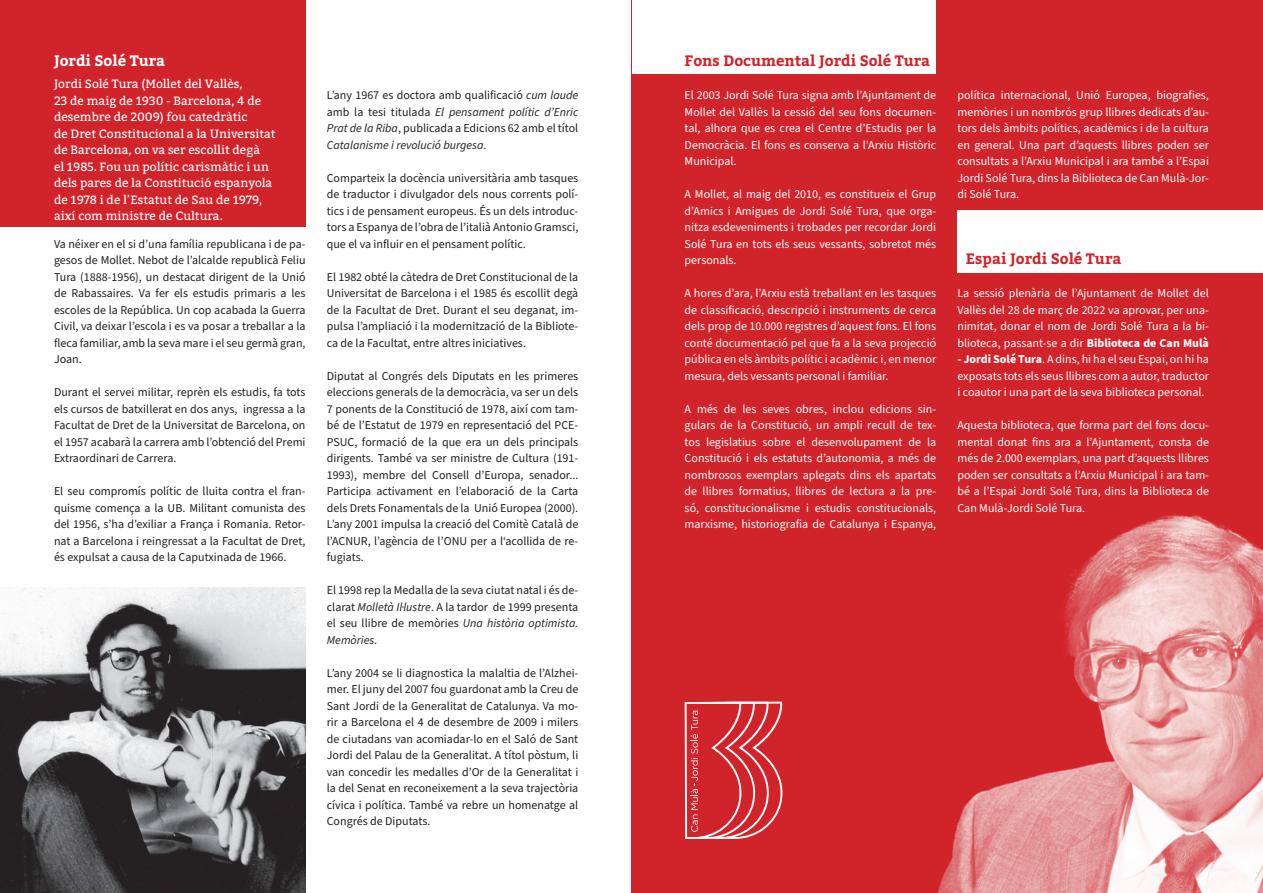
<style>
.page{position:relative;width:1263px;height:893px;background:#fff}
.page>*{position:absolute;margin:0;border:0;box-sizing:border-box;transform-origin:0 0}
.t1{font:700 15px "Bitter";color:#d1232a}
.t2{font:700 15px "Bitter";color:#fff}
.t3{font:12px/16.5px "Source Sans Pro";color:#231f20;text-align:justify}
.t4{font:12px/16.5px "Source Sans Pro";color:#fff;text-align:justify}
.t5{font:12px/16.5px "Bitter";color:#fff}
.s1{font-style:italic}
.s2{font-weight:700}
</style>
<div class="page">
<div style="left:0;top:0;width:306px;height:226px;background:#d1232a"></div>
<div style="left:631px;top:0;width:632px;height:893px;background:#d1232a"></div>
<img style="left:938px;top:514px;width:325px;height:379px">
<img style="left:0;top:588px;width:306px;height:305px">
<svg style="left:685px;top:702px;width:98px;height:137px"></svg>
<hr style="left:685px;top:838px;width:42px;height:1px;background:#fff">
<div style="left:632px;top:0;width:303px;height:74px;background:#fff"></div>
<div style="left:957px;top:210px;width:306px;height:63px;background:#fff"></div>
<p class="t2" style="left:54px;top:51px;width:113px">Jordi Solé Tura</p>
<p class="t5" style="left:54px;top:76px;width:190px">Jordi Solé Tura (Mollet del Vallès,</p>
<p class="t5" style="left:54px;top:92px;width:209px">23 de maig de 1930 - Barcelona, 4 de desembre de 2009) fou catedràtic</p>
<p class="t5" style="left:54px;top:125px;width:223px">de Dret Constitucional a la Universitat</p>
<p class="t5" style="left:54px;top:142px;width:208px">de Barcelona, on va ser escollit degà</p>
<p class="t5" style="left:54px;top:158px;width:220px">el 1985. Fou un polític carismàtic i un dels pares de la Constitució espanyola</p>
<p class="t5" style="left:54px;top:191px;width:210px">de 1978 i de l’Estatut de Sau de 1979,</p>
<p class="t5" style="left:54px;top:208px;width:170px">així com ministre de Cultura.</p>
<p class="t3" style="left:54px;top:236px;width:253px">Va néixer en el si d’una família republicana i de pa&shy;gesos de Mollet. Nebot de l’alcalde republicà Feliu Tura (1888-1956), un destacat dirigent de la Unió de Rabassaires. Va fer els estudis primaris a les escoles de la República. Un cop acabada la Guerra Civil, va deixar l’escola i es va posar a treballar a la fleca familiar, amb la seva mare i el seu germà gran, Joan.</p>
<p class="t3" style="left:54px;top:384px;width:253px">Durant el servei militar, reprèn els estudis, fa tots els cursos de batxillerat en dos anys, ingressa a la Facultat de Dret de la Universitat de Barcelona, on el 1957 acabarà la carrera amb l’obtenció del Premi Extraordinari de Carrera.</p>
<p class="t3" style="left:54px;top:483px;width:253px">El seu compromís polític de lluita contra el fran&shy;quisme comença a la UB. Militant comunista des del 1956, s’ha d’exiliar a França i Romania. Retor&shy;nat a Barcelona i reingressat a la Facultat de Dret, és expulsat a causa de la Caputxinada de 1966.</p>
<p class="t3" style="left:327px;top:87px;width:253px">L’any 1967 es doctora amb qualificació <span class="s1">cum laude </span>amb la tesi titulada <span class="s1">El pensament polític d’Enric Prat de la Riba</span>, publicada a Edicions 62 amb el títol <span class="s1">Catalanisme i revolució burgesa</span>.</p>
<p class="t3" style="left:327px;top:170px;width:253px">Comparteix la docència universitària amb tasques de traductor i divulgador dels nous corrents polí&shy;tics i de pensament europeus. És un dels introduc&shy;tors a Espanya de l’obra de l’italià Antonio Gramsci, que el va influir en el pensament polític.</p>
<p class="t3" style="left:327px;top:269px;width:253px">El 1982 obté la càtedra de Dret Constitucional de la Universitat de Barcelona i el 1985 és escollit degà de la Facultat de Dret. Durant el seu deganat, im&shy;pulsa l’ampliació i la modernització de la Bibliote&shy;ca de la Facultat, entre altres iniciatives.</p>
<p class="t3" style="left:327px;top:368px;width:253px">Diputat al Congrés dels Diputats en les primeres eleccions generals de la democràcia, va ser un dels 7 ponents de la Constitució de 1978, així com tam&shy;bé de l’Estatut de 1979 en representació del PCE-PSUC, formació de la que era un dels principals dirigents. També va ser ministre de Cultura (191- 1993), membre del Consell d’Europa, senador...<br>Participa activament en l’elaboració de la Carta dels Drets Fonamentals de la Unió Europea (2000).<br>L’any 2001 impulsa la creació del Comitè Català de l’ACNUR, l’agència de l’ONU per a l‘acollida de re&shy;fugiats.</p>
<p class="t3" style="left:327px;top:582px;width:253px">El 1998 rep la Medalla de la seva ciutat natal i és de&shy;clarat <span class="s1">Molletà Il·lustre</span>. A la tardor de 1999 presenta el seu llibre de memòries <span class="s1">Una història optimista.<br>Memòries</span>.</p>
<p class="t3" style="left:327px;top:665px;width:253px">L’any 2004 se li diagnostica la malaltia de l’Alzhei&shy;mer. El juny del 2007 fou guardonat amb la Creu de Sant Jordi de la Generalitat de Catalunya. Va mo&shy;rir a Barcelona el 4 de desembre de 2009 i milers de ciutadans van acomiadar-lo en el Saló de Sant Jordi del Palau de la Generalitat. A títol pòstum, li van concedir les medalles d’Or de la Generalitat i la del Senat en reconeixement a la seva trajectòria cívica i política. També va rebre un homenatge al Congrés de Diputats.</p>
<p class="t1" style="left:685px;top:51px;width:247px">Fons Documental Jordi Solé Tura</p>
<p class="t4" style="left:685px;top:87px;width:253px">El 2003 Jordi Solé Tura signa amb l’Ajuntament de Mollet del Vallès la cessió del seu fons documen&shy;tal, alhora que es crea el Centre d’Estudis per la Democràcia. El fons es conserva a l’Arxiu Històric Municipal.</p>
<p class="t4" style="left:685px;top:186px;width:253px">A Mollet, al maig del 2010, es constitueix el Grup d’Amics i Amigues de Jordi Solé Tura, que orga&shy;nitza esdeveniments i trobades per recordar Jordi Solé Tura en tots els seus vessants, sobretot més personals.</p>
<p class="t4" style="left:685px;top:285px;width:253px">A hores d’ara, l’Arxiu està treballant en les tasques de classificació, descripció i instruments de cerca dels prop de 10.000 registres d’aquest fons. El fons conté documentació pel que fa a la seva projecció pública en els àmbits polític i acadèmic i, en menor mesura, dels vessants personal i familiar.</p>
<p class="t4" style="left:685px;top:401px;width:253px">A més de les seves obres, inclou edicions sin&shy;gulars de la Constitució, un ampli recull de tex&shy;tos legislatius sobre el desenvolupament de la Constitució i els estatuts d’autonomia, a més de nombrosos exemplars aplegats dins els apartats de llibres formatius, llibres de lectura a la pre&shy;só, constitucionalisme i estudis constitucionals, marxisme, historiografia de Catalunya i Espanya,</p>
<p class="t4" style="left:957px;top:87px;width:253px">política internacional, Unió Europea, biografies, memòries i un nombrós grup llibres dedicats d’au&shy;tors dels àmbits polítics, acadèmics i de la cultura en general. Una part d’aquests llibres poden ser consultats a l’Arxiu Municipal i ara també a l’Espai Jordi Solé Tura, dins la Biblioteca de Can Mulà-Jor&shy;di Solé Tura.</p>
<p class="t1" style="left:966px;top:249px;width:157px">Espai Jordi Solé Tura</p>
<p class="t4" style="left:957px;top:285px;width:253px">La sessió plenària de l’Ajuntament de Mollet del Vallès del 28 de març de 2022 va aprovar, per una&shy;nimitat, donar el nom de Jordi Solé Tura a la bi&shy;blioteca, passant-se a dir <span class="s2">Biblioteca de Can Mulà</span></p>
<p class="t4" style="left:957px;top:351px;width:253px"><span class="s2">- Jordi Solé Tura</span>. A dins, hi ha el seu Espai, on hi ha exposats tots els seus llibres com a autor, traductor i coautor i una part de la seva biblioteca personal.</p>
<p class="t4" style="left:957px;top:417px;width:253px">Aquesta biblioteca, que forma part del fons docu&shy;mental donat fins ara a l’Ajuntament, consta de més de 2.000 exemplars, una part d’aquests llibres poden ser consultats a l’Arxiu Municipal i ara tam&shy;bé a l’Espai Jordi Solé Tura, dins la Biblioteca de Can Mulà-Jordi Solé Tura.</p>
</div>
